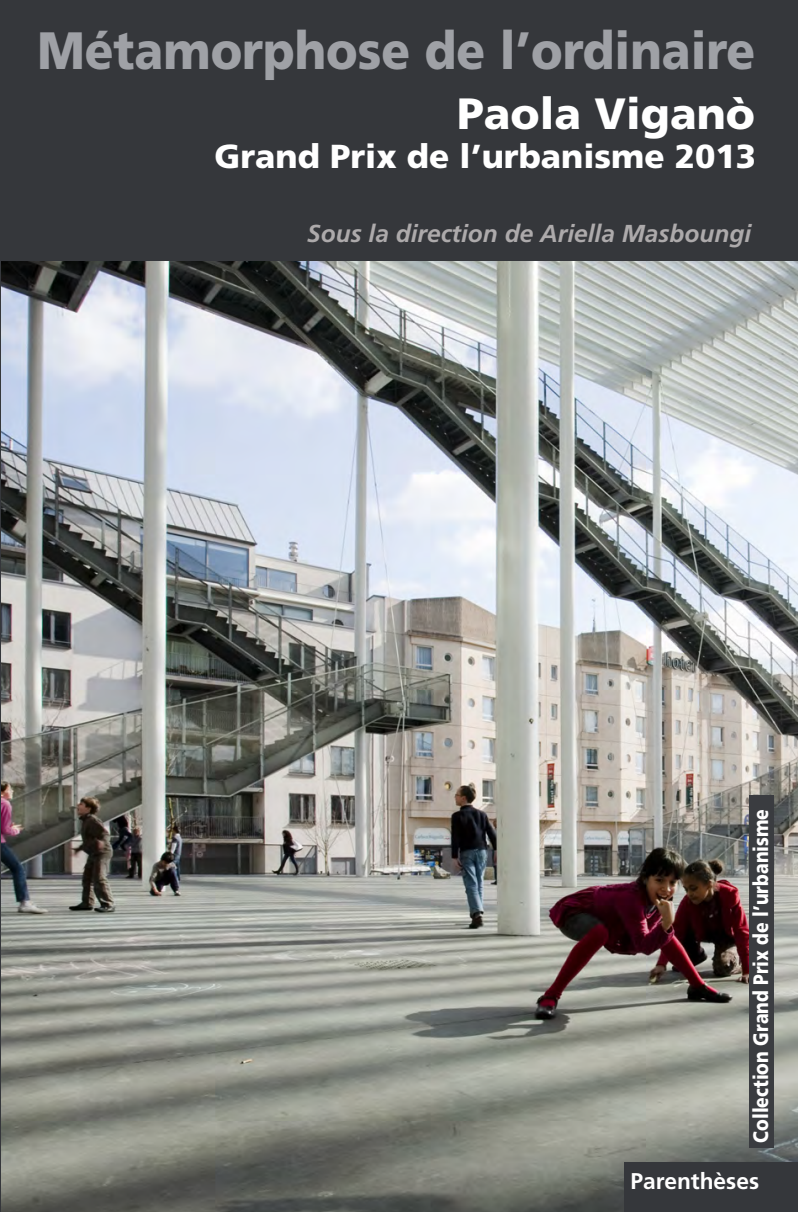
<style>
.page{position:relative;width:798px;height:1212px;background:#fff}
.page>*{position:absolute;margin:0;border:0;box-sizing:border-box;transform-origin:0 0}
.t1{font:900 52.5px "Frutiger LT Std";color:#9fa1a6;scale:.9 1}
.t2{font:900 43.75px "Frutiger LT Std";color:#fff}
.t3{font:900 33.25px "Frutiger LT Std";color:#fff}
.t4{font:italic 700 24.5px "Frutiger LT Std";color:#adaaab}
.t5{font:700 22.75px "Frutiger LT Std";color:#fff}
.t6{font:900 21px "Frutiger LT Std";color:#fff;scale:.83 1}
</style>
<div class="page">
<svg style="left:0;top:275px;width:2px;height:937px;background:#5b5b5f"></svg>
<div style="left:0;top:0;width:798px;height:275px;background:#35373b"></div>
<img style="left:2px;top:261px;width:796px;height:951px">
<div style="left:624px;top:1162px;width:174px;height:50px;background:#35373b"></div>
<div style="left:749px;top:795px;width:25px;height:352px;background:#3a3c40"></div>
<h1 class="t1" style="left:37px;top:19px;width:799px">Métamorphose de l’ordinaire</h1>
<h2 class="t2" style="left:457px;top:87px;width:299px">Paola Viganò</h2>
<h3 class="t3" style="left:215px;top:136px;width:543px">Grand Prix de l’urbanisme 2013</h3>
<p class="t4" style="left:307px;top:219px;width:445px">Sous la direction de Ariella Masboungi</p>
<p class="t6" style="left:748px;top:1142px;width:404px;rotate:-90deg">Collection Grand Prix de l’urbanisme</p>
<p class="t5" style="left:630px;top:1168px;width:130px">Parenthèses</p>
</div>
